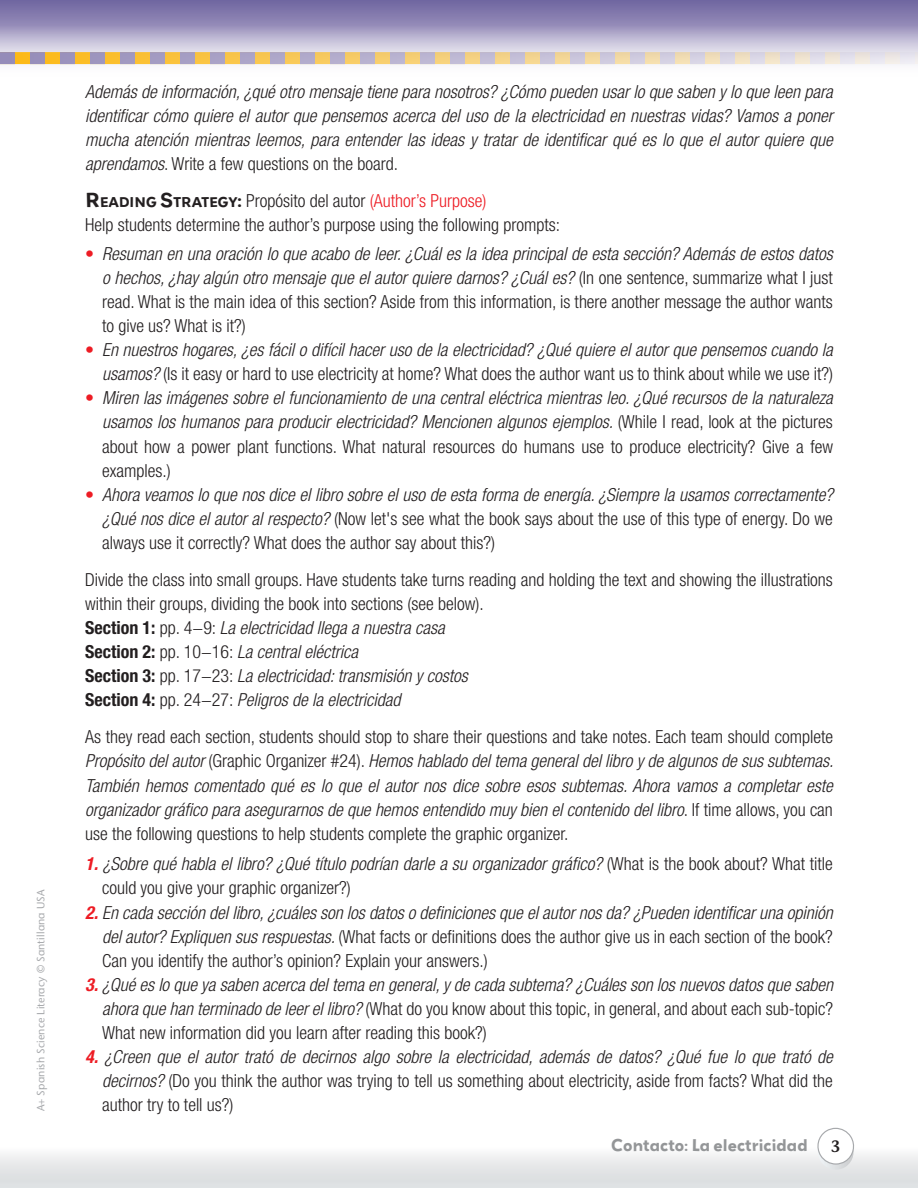
<style>
.page{position:relative;width:918px;height:1188px;background:#fff}
.page>*{position:absolute;margin:0;border:0;box-sizing:border-box;transform-origin:0 0}
.Párrafo_de_lista{font:italic 300 condensed 18px/24.2px "Helvetica Neue LT Std";color:#231f20;text-align:justify}
.Párrafo_de_lista-2{font:300 condensed 18px/24.2px "Helvetica Neue LT Std";color:#231f20}
.t1{font:600 16.5px "Stone Informal";color:#231f20;scale:.95 1}
.t2{font:700 15px "Grenadine MVB";color:#949698}
.t3{font:10.5px "Stane Sans";letter-spacing:.015em;color:#a7a9ac}
.s1{font-style:normal}
.s2{font-family:"Grenadine MVB";font-weight:700;font-stretch:normal}
.s3{font-family:"Grenadine MVB";font-weight:700;font-stretch:normal;font-size:12.6px}
.s4{color:#ed1c24}
.s5{font-style:normal;color:#ed1c24}
.s6{font-weight:700;font-style:normal}
.s7{font-weight:700;color:#ed1c24}
.s8{font-weight:700;font-style:italic;color:#ed1c24}
.s9{font-style:italic}
</style>
<div class="page">
<svg style="left:0;top:0;width:918px;height:65px"></svg>
<svg style="left:0;top:52px;width:918px;height:12px"></svg>
<div style="left:0;top:1147px;width:918px;height:41px;background:linear-gradient(to bottom,#f9f8f9,#d7dadc)"></div>
<svg style="left:816px;top:1127px;width:40px;height:43px"></svg>
<p class="t3" style="left:34px;top:1111px;width:224px;rotate:-90deg">A+ Spanish Science Literacy © Santillana USA</p>
<p class="Párrafo_de_lista" style="left:85px;top:80px;width:749px">Además de información, ¿qué otro mensaje tiene para nosotros? ¿Cómo pueden usar lo que saben y lo que leen para identificar cómo quiere el autor que pensemos acerca del uso de la electricidad en nuestras vidas? Vamos a poner mucha atención mientras leemos, para entender las ideas y tratar de identificar qué es lo que el autor quiere que aprendamos<span class="s1">. Write a few questions on the board.</span></p>
<p class="Párrafo_de_lista-2" style="left:85px;top:189px;width:403px"><span class="s2">R</span> <span class="s3">EADING</span> <span class="s2">S</span><span class="s3">TRATEGY</span><span class="s2">:</span> Propósito del autor <span class="s4">(Author’s Purpose)</span></p>
<p class="Párrafo_de_lista-2" style="left:85px;top:213px;width:477px">Help students determine the author’s purpose using the following prompts:</p>
<p class="Párrafo_de_lista" style="left:102px;top:242px;width:732px;text-indent:-17px"><span class="s5">•</span> Resuman en una oración lo que acabo de leer. ¿Cuál es la idea principal de esta sección? Además de estos datos o hechos, ¿hay algún otro mensaje que el autor quiere darnos? ¿Cuál es? <span class="s1">(In one sentence, summarize what I just read. What is the main idea of this section? Aside from this information, is there another message the author wants to give us? What is it?)</span></p>
<p class="Párrafo_de_lista" style="left:85px;top:338px;width:749px;text-align:right"><span class="s5">•</span> En nuestros hogares, ¿es fácil o difícil hacer uso de la electricidad? ¿Qué quiere el autor que pensemos cuando la usamos? <span class="s1">(Is it easy or hard to use electricity at home? What does the author want us to think about while we use it?)</span></p>
<p class="Párrafo_de_lista" style="left:102px;top:386px;width:733px;text-indent:-17px"><span class="s5">•</span> Miren las imágenes sobre el funcionamiento de una central eléctrica mientras leo. ¿Qué recursos de la naturaleza usamos los humanos para producir electricidad? Mencionen algunos ejemplos. <span class="s1">(While I read, look at the pictures about how a power plant functions. What natural resources do humans use to produce electricity? Give a few examples.)</span></p>
<p class="Párrafo_de_lista" style="left:102px;top:483px;width:733px;text-indent:-17px"><span class="s5">•</span> Ahora veamos lo que nos dice el libro sobre el uso de esta forma de energía. ¿Siempre la usamos correctamente? ¿Qué nos dice el autor al respecto? <span class="s1">(Now let's see what the book says about the use of this type of energy. Do we always use it correctly? What does the author say about this?)</span></p>
<p class="Párrafo_de_lista-2" style="left:85px;top:567px;width:749px">Divide the class into small groups. Have students take turns reading and holding the text and showing the illustrations within their groups, dividing the book into sections (see below).</p>
<p class="Párrafo_de_lista" style="left:85px;top:616px;width:361px"><span class="s6">Section 1:</span> <span class="s1">pp. 4−9:</span> La electricidad llega a nuestra casa</p>
<p class="Párrafo_de_lista" style="left:85px;top:640px;width:275px"><span class="s6">Section 2:</span> <span class="s1">pp. 10−16:</span> La central eléctrica</p>
<p class="Párrafo_de_lista" style="left:85px;top:664px;width:384px"><span class="s6">Section 3:</span> <span class="s1">pp. 17−23:</span> La electricidad: transmisión y costos</p>
<p class="Párrafo_de_lista" style="left:85px;top:688px;width:317px"><span class="s6">Section 4:</span> <span class="s1">pp. 24−27:</span> Peligros de la electricidad</p>
<p class="Párrafo_de_lista" style="left:85px;top:725px;width:750px"><span class="s1">As they read each section, students should stop to share their questions and take notes. Each team should complete </span>Propósito del autor <span class="s1">(Graphic Organizer #24).</span> Hemos hablado del tema general del libro y de algunos de sus subtemas.<br>También hemos comentado qué es lo que el autor nos dice sobre esos subtemas. Ahora vamos a completar este organizador gráfico para asegurarnos de que hemos entendido muy bien el contenido del libro<span class="s1">. If time allows, you can use the following questions to help students complete the graphic organizer.</span></p>
<p class="Párrafo_de_lista" style="left:102px;top:852px;width:732px;text-indent:-17px"><span class="s7">1.</span> ¿Sobre qué habla el libro? ¿Qué título podrían darle a su organizador gráfico? <span class="s1">(What is the book about? What title could you give your graphic organizer?)</span></p>
<p class="Párrafo_de_lista" style="left:102px;top:901px;width:732px;text-indent:-17px"><span class="s7">2.</span> En cada sección del libro, ¿cuáles son los datos o definiciones que el autor nos da? ¿Pueden identificar una opinión del autor? Expliquen sus respuestas. <span class="s1">(What facts or definitions does the author give us in each section of the book?<br>Can you identify the author’s opinion? Explain your answers.)</span></p>
<p class="Párrafo_de_lista" style="left:102px;top:973px;width:733px;text-indent:-17px"><span class="s7">3.</span> ¿Qué es lo que ya saben acerca del tema en general, y de cada subtema? ¿Cuáles son los nuevos datos que saben ahora que han terminado de leer el libro? <span class="s1">(What do you know about this topic, in general, and about each sub-topic?<br>What new information did you learn after reading this book?)</span></p>
<p class="Párrafo_de_lista-2" style="left:102px;top:1045px;width:732px;text-align:justify;text-indent:-17px"><span class="s8">4.</span> <span class="s9">¿Creen que el autor trató de decirnos algo sobre la electricidad, además de datos? ¿Qué fue lo que trató de decirnos?</span> (Do you think the author was trying to tell us something about electricity, aside from facts? What did the author try to tell us?)</p>
<p class="t2" style="left:611px;top:1134px;width:198px">Contacto: La electricidad</p>
<p class="t1" style="left:831px;top:1136px;width:11px">3</p>
</div>
